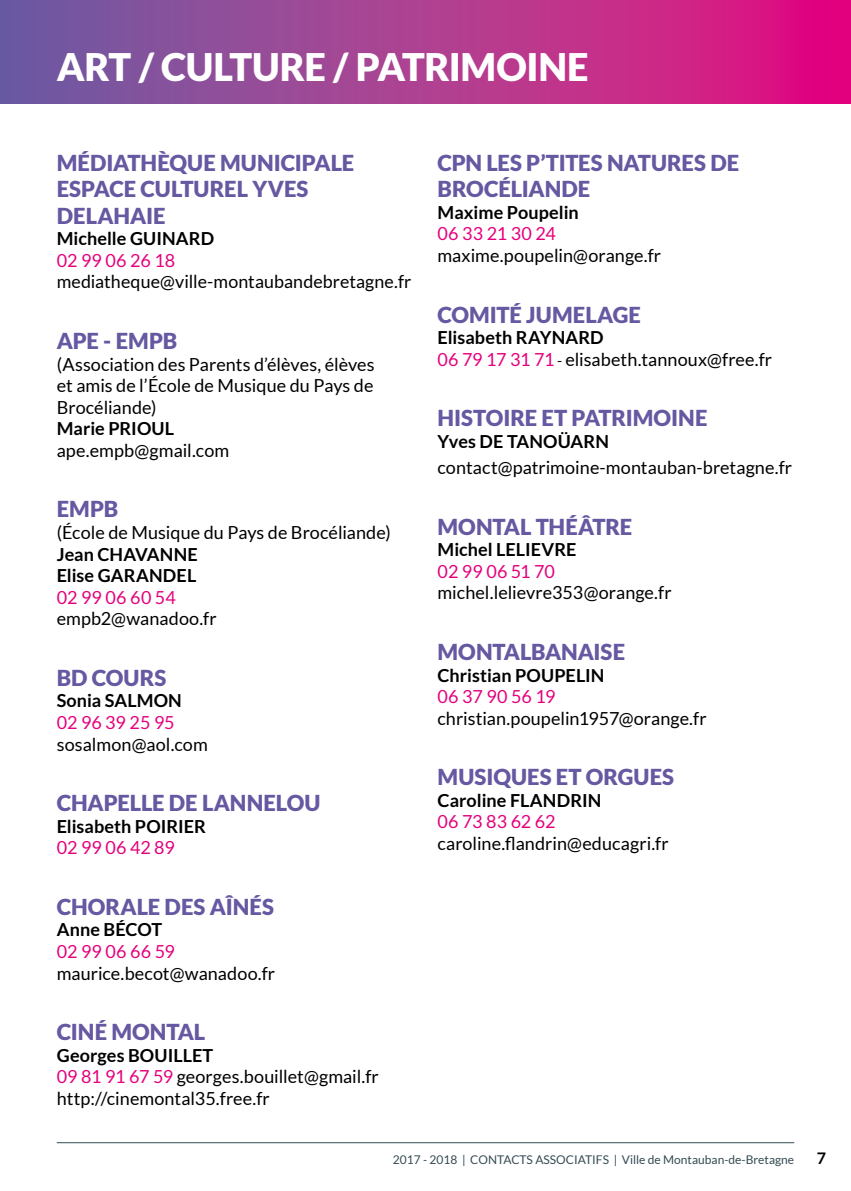
<style>
.page{position:relative;width:851px;height:1191px;background:#fff}
.page>*{position:absolute;margin:0;border:0;box-sizing:border-box;transform-origin:0 0}
.t1{font:900 38px "Lato";letter-spacing:-.015em;color:#fff}
.t2{font:900 22px "Lato";letter-spacing:.005em;color:#6758a2}
.t3{font:18px/21.6px "Lato";letter-spacing:.005em;color:#000}
.t4{font:700 18px/21.6px "Lato";letter-spacing:.005em;color:#000}
.t5{font:18px "Lato";letter-spacing:.005em;color:#e5007d}
.t6{font:700 16px "Lato";color:#000}
.t7{font:12px "Lato";color:#344a54}
.s1{font-weight:700}
.s2{color:#e5007d}
.s3{font-size:14.8px}
</style>
<div class="page">
<hr style="left:57px;top:1142px;width:737px;height:1px;background:#344a54">
<svg style="left:0;top:0;width:850px;height:103px;background:#ab3a91"></svg>
<h1 class="t1" style="left:57px;top:45px;width:530px">ART / CULTURE / PATRIMOI NE</h1>
<p class="t2" style="left:57px;top:150px;width:72px">MÉDIATH</p>
<p class="t2" style="left:157px;top:150px;width:198px">ÈQUE MUN ICIPALE</p>
<p class="t2" style="left:57px;top:176px;width:40px">ESPAC</p>
<p class="t2" style="left:124px;top:176px;width:186px">E CULTUREL YVES</p>
<p class="t2" style="left:57px;top:203px;width:14px">DEL</p>
<p class="t2" style="left:97px;top:203px;width:59px">AHAIE</p>
<p class="t4" style="left:57px;top:228px;width:159px">Michelle GUINARD</p>
<p class="t5" style="left:57px;top:250px;width:120px">02 99 06 26 18</p>
<p class="t3" style="left:57px;top:271px;width:356px">mediatheque@ville-montaubandebretagne.fr</p>
<p class="t2" style="left:57px;top:328px;width:120px">APE - EMPB</p>
<p class="t3" style="left:57px;top:353px;width:319px;text-align:justify">(Association des Parents d’élèves, élèves et amis de l’École de Musique du Pays de Brocéliande)</p>
<p class="t4" style="left:57px;top:418px;width:75px">Marie Prioul</p>
<p class="t3" style="left:57px;top:439px;width:174px">ape.empb@gmail.com</p>
<p class="t2" style="left:57px;top:496px;width:61px">EMPB</p>
<p class="t3" style="left:57px;top:521px;width:335px">(École de Musique du Pays de Brocéliande)</p>
<p class="t4" style="left:57px;top:543px;width:68px">Jean Chavanne<br>Elise Garandel</p>
<p class="t5" style="left:57px;top:587px;width:121px">02 99 06 60 54</p>
<p class="t3" style="left:57px;top:608px;width:161px">empb2@wanadoo.fr</p>
<p class="t2" style="left:57px;top:665px;width:111px">BD COURS</p>
<p class="t4" style="left:57px;top:690px;width:127px">Sonia SALMON</p>
<p class="t5" style="left:57px;top:712px;width:119px">02 96 39 25 95</p>
<p class="t3" style="left:57px;top:733px;width:153px">sosalmon@aol.com</p>
<p class="t2" style="left:57px;top:790px;width:31px">CHAP</p>
<p class="t2" style="left:117px;top:790px;width:101px">ELLE DE LANN</p>
<p class="t2" style="left:263px;top:790px;width:59px">ELOU</p>
<p class="t4" style="left:57px;top:815px;width:151px">Elisabeth POIRIER</p>
<p class="t5" style="left:57px;top:838px;width:120px">02 99 06 42 89</p>
<p class="t2" style="left:57px;top:894px;width:219px">CHORALE DES AÎN ÉS</p>
<p class="t4" style="left:57px;top:918px;width:107px">Anne BÉCOT</p>
<p class="t5" style="left:57px;top:941px;width:120px">02 99 06 66 59</p>
<p class="t3" style="left:57px;top:962px;width:220px">maurice.becot@wanadoo.fr</p>
<p class="t2" style="left:57px;top:1019px;width:109px">CIN É MONTA</p>
<p class="t2" style="left:194px;top:1019px;width:13px">L</p>
<p class="t3" style="left:57px;top:1044px;width:323px"><span class="s1">Georges BOUILLET<br></span><span class="s2">09 81 91 67 59</span> georges.bouillet@gmail.fr http://cinemontal35.free.fr</p>
<p class="t2" style="left:437px;top:150px;width:185px">CPN LES P’TITES NAT</p>
<p class="t2" style="left:651px;top:150px;width:90px">URES DE</p>
<p class="t2" style="left:437px;top:176px;width:154px">BROCÉLIAN DE</p>
<p class="t4" style="left:437px;top:201px;width:143px">Maxime Poupelin</p>
<p class="t5" style="left:437px;top:224px;width:120px">06 33 21 30 24</p>
<p class="t3" style="left:437px;top:245px;width:225px">maxime.poupelin@orange.fr</p>
<p class="t2" style="left:437px;top:301px;width:205px">COMITÉ JUMELAGE</p>
<p class="t3" style="left:437px;top:327px;width:336px"><span class="s1">Elisabeth RAYNARD<br></span><span class="s2">06 79 17 31 71</span> <span class="s3">-</span> elisabeth.tannoux@free.fr</p>
<p class="t2" style="left:437px;top:405px;width:162px">HISTOIRE ET PATR</p>
<p class="t2" style="left:625px;top:405px;width:83px">IMOINE</p>
<p class="t4" style="left:437px;top:430px;width:94px">Yves de Tano</p>
<p class="t4" style="left:557px;top:430px;width:27px">üarn</p>
<p class="t3" style="left:437px;top:457px;width:356px">contact@patrimoine-montauban-bretagne.fr</p>
<p class="t2" style="left:437px;top:513px;width:54px">MONTA</p>
<p class="t2" style="left:520px;top:513px;width:114px">L TH ÉÂTRE</p>
<p class="t4" style="left:437px;top:538px;width:140px">Michel LELIEVRE</p>
<p class="t5" style="left:437px;top:561px;width:119px">02 99 06 51 70</p>
<p class="t3" style="left:437px;top:582px;width:235px">michel.lelievre353@orange.fr</p>
<p class="t2" style="left:437px;top:639px;width:54px">MONTA</p>
<p class="t2" style="left:520px;top:639px;width:43px">LBANA</p>
<p class="t2" style="left:593px;top:639px;width:33px">ISE</p>
<p class="t4" style="left:437px;top:664px;width:168px">Christian POUPELIN</p>
<p class="t5" style="left:437px;top:686px;width:120px">06 37 90 56 19</p>
<p class="t3" style="left:437px;top:707px;width:270px">christian.poupelin1957@orange.fr</p>
<p class="t2" style="left:437px;top:764px;width:238px">MUSIQUES ET ORGUES</p>
<p class="t4" style="left:437px;top:789px;width:165px">Caroline FLANDRIN</p>
<p class="t5" style="left:437px;top:812px;width:119px">06 73 83 62 62</p>
<p class="t3" style="left:437px;top:832px;width:233px">caroline.flandrin@educagri.fr</p>
<p class="t7" style="left:393px;top:1153px;width:403px">2017 - 2018 | CONTACTS ASSOCIATIFS | Ville de Montauban-de-Bretagne</p>
<p class="t6" style="left:816px;top:1149px;width:11px">7</p>
</div>
